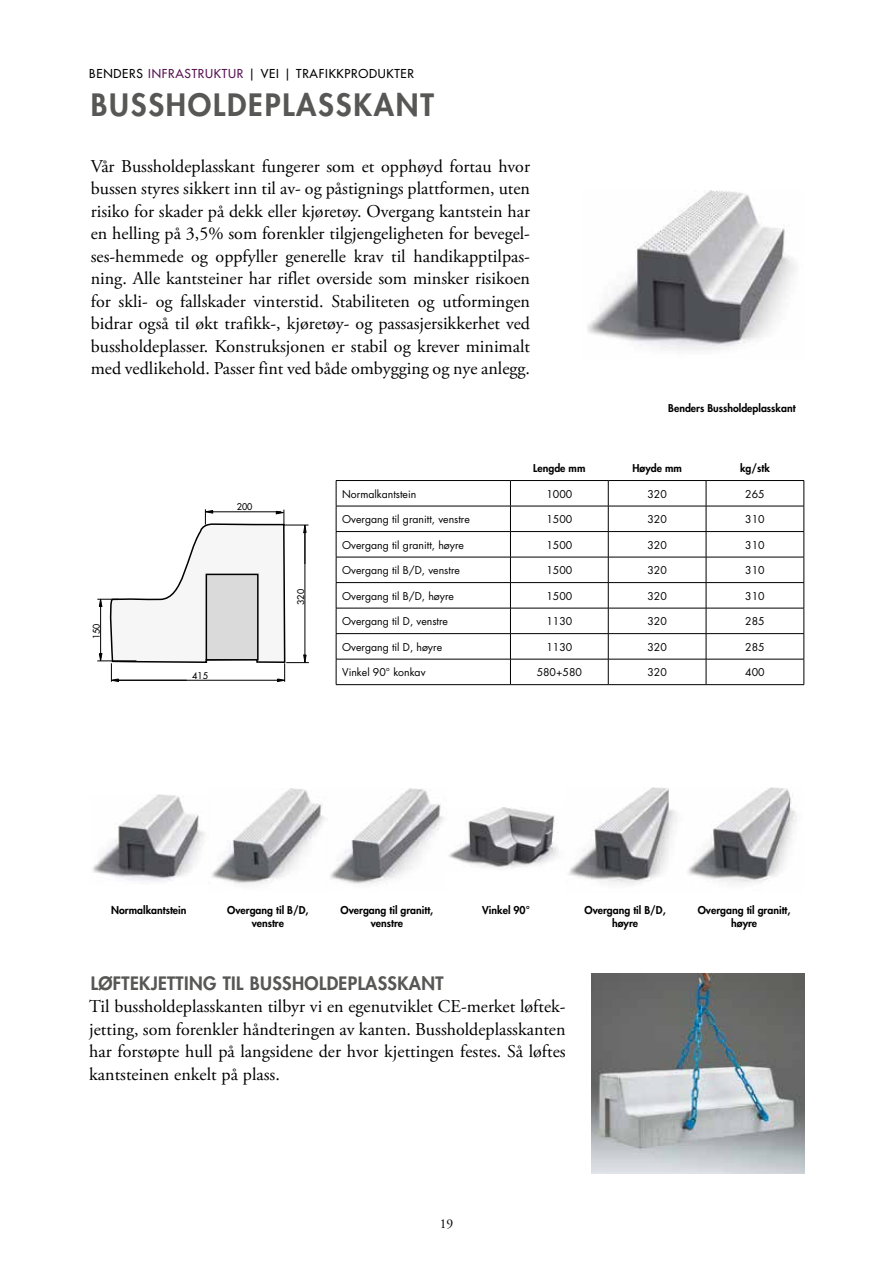
<style>
.page{position:relative;width:893px;height:1263px;background:#fff}
.page>*{position:absolute;margin:0;border:0;box-sizing:border-box;transform-origin:0 0}
.t1{font:800 30px "Futura Std";letter-spacing:.06em;color:#575756}
.t2{font:18px/22.5px "Adobe Garamond Pro";color:#000;text-align:justify}
.t3{font:800 18px "Futura Std";letter-spacing:.02em;color:#575756}
.t4{font:13.5px "Adobe Garamond Pro";color:#000}
.t5{font:500 12px "Futura Std";letter-spacing:.06em;color:#000}
.t6{font:10.5px "Futura Std";color:#000}
.t7{font:800 10.5px/12.6px "Futura Std";color:#000;text-align:center}
.t8{font:500 9px "Futura Std";color:#000}
.s1{color:#571252}
</style>
<div class="page">
<img style="left:587px;top:190px;width:209px;height:160px">
<hr style="left:336px;top:480px;width:174px;height:1px;background:#000">
<hr style="left:510px;top:480px;width:98px;height:1px;background:#000">
<hr style="left:608px;top:480px;width:98px;height:1px;background:#000">
<hr style="left:706px;top:480px;width:98px;height:1px;background:#000">
<hr style="left:336px;top:506px;width:174px;height:1px;background:#000">
<hr style="left:510px;top:506px;width:98px;height:1px;background:#000">
<hr style="left:608px;top:506px;width:98px;height:1px;background:#000">
<hr style="left:706px;top:506px;width:98px;height:1px;background:#000">
<hr style="left:336px;top:531px;width:174px;height:1px;background:#000">
<hr style="left:510px;top:531px;width:98px;height:1px;background:#000">
<hr style="left:608px;top:531px;width:98px;height:1px;background:#000">
<hr style="left:706px;top:531px;width:98px;height:1px;background:#000">
<hr style="left:336px;top:557px;width:174px;height:1px;background:#000">
<hr style="left:510px;top:557px;width:98px;height:1px;background:#000">
<hr style="left:608px;top:557px;width:98px;height:1px;background:#000">
<hr style="left:706px;top:557px;width:98px;height:1px;background:#000">
<hr style="left:336px;top:582px;width:174px;height:1px;background:#000">
<hr style="left:510px;top:582px;width:98px;height:1px;background:#000">
<hr style="left:608px;top:582px;width:98px;height:1px;background:#000">
<hr style="left:706px;top:582px;width:98px;height:1px;background:#000">
<hr style="left:336px;top:608px;width:174px;height:1px;background:#000">
<hr style="left:510px;top:608px;width:98px;height:1px;background:#000">
<hr style="left:608px;top:608px;width:98px;height:1px;background:#000">
<hr style="left:706px;top:608px;width:98px;height:1px;background:#000">
<hr style="left:336px;top:633px;width:174px;height:1px;background:#000">
<hr style="left:510px;top:633px;width:98px;height:1px;background:#000">
<hr style="left:608px;top:633px;width:98px;height:1px;background:#000">
<hr style="left:706px;top:633px;width:98px;height:1px;background:#000">
<hr style="left:336px;top:659px;width:174px;height:1px;background:#000">
<svg style="left:336px;top:481px;width:1px;height:203px"></svg>
<hr style="left:510px;top:659px;width:98px;height:1px;background:#000">
<svg style="left:510px;top:481px;width:1px;height:203px"></svg>
<hr style="left:608px;top:659px;width:98px;height:1px;background:#000">
<svg style="left:608px;top:481px;width:1px;height:203px"></svg>
<hr style="left:706px;top:659px;width:98px;height:1px;background:#000">
<svg style="left:706px;top:481px;width:1px;height:203px"></svg>
<svg style="left:804px;top:481px;width:1px;height:203px"></svg>
<hr style="left:336px;top:684px;width:174px;height:1px;background:#000">
<hr style="left:510px;top:684px;width:98px;height:1px;background:#000">
<hr style="left:608px;top:684px;width:98px;height:1px;background:#000">
<hr style="left:706px;top:684px;width:98px;height:1px;background:#000">
<img style="left:92px;top:794px;width:113px;height:88px">
<img style="left:212px;top:788px;width:232px;height:96px">
<img style="left:449px;top:808px;width:109px;height:60px">
<img style="left:568px;top:787px;width:229px;height:98px">
<svg style="left:97px;top:509px;width:212px;height:173px"></svg>
<hr style="left:97px;top:661px;width:39px;height:1px;background:#000">
<img style="left:591px;top:974px;width:213px;height:200px">
<p class="t5" style="left:89px;top:66px;width:326px">BENDERS <span class="s1">INFRASTRUKTUR</span> | VEI | TRAFIKKPRODUKTER</p>
<h1 class="t1" style="left:91px;top:85px;width:345px">BUSSHOLDEPLASSKANT</h1>
<p class="t2" style="left:91px;top:156px;width:441px">Vår Bussholdeplasskant fungerer som et opphøyd fortau hvor bussen styres sikkert inn til av- og påstignings plattformen, uten risiko for skader på dekk eller kjøretøy. Overgang kantstein har en helling på 3,5% som forenkler tilgjengeligheten for bevegel&shy;ses-hemmede og oppfyller generelle krav til handikapptilpas&shy;ning. Alle kantsteiner har riflet overside som minsker risikoen for skli- og fallskader vinterstid. Stabiliteten og utformingen bidrar også til økt trafikk-, kjøretøy- og passasjersikkerhet ved bussholdeplasser. Konstruksjonen er stabil og krever minimalt med vedlikehold. Passer fint ved både ombygging og nye anlegg.</p>
<p class="t7" style="left:668px;top:402px;width:129px">Benders Bussholdeplasskant</p>
<p class="t8" style="left:91px;top:639px;width:17px;rotate:-90deg">150</p>
<p class="t8" style="left:237px;top:501px;width:17px">200</p>
<p class="t8" style="left:192px;top:670px;width:17px">415</p>
<p class="t8" style="left:295px;top:605px;width:17px;rotate:-90deg">320</p>
<p class="t7" style="left:533px;top:462px;width:54px">Lengde mm</p>
<p class="t7" style="left:632px;top:462px;width:51px">Høyde mm</p>
<p class="t7" style="left:740px;top:462px;width:31px">kg/stk</p>
<p class="t6" style="left:342px;top:487px;width:76px">Normalkantstein</p>
<p class="t6" style="left:546px;top:487px;width:27px">1000</p>
<p class="t6" style="left:647px;top:487px;width:21px">320</p>
<p class="t6" style="left:745px;top:487px;width:21px">265</p>
<p class="t6" style="left:342px;top:513px;width:129px">Overgang til granitt, venstre</p>
<p class="t6" style="left:546px;top:513px;width:27px">1500</p>
<p class="t6" style="left:647px;top:513px;width:21px">320</p>
<p class="t6" style="left:745px;top:513px;width:21px">310</p>
<p class="t6" style="left:342px;top:538px;width:123px">Overgang til granitt, høyre</p>
<p class="t6" style="left:546px;top:538px;width:27px">1500</p>
<p class="t6" style="left:647px;top:538px;width:21px">320</p>
<p class="t6" style="left:745px;top:538px;width:21px">310</p>
<p class="t6" style="left:342px;top:564px;width:119px">Overgang til B/D, venstre</p>
<p class="t6" style="left:546px;top:564px;width:27px">1500</p>
<p class="t6" style="left:647px;top:564px;width:21px">320</p>
<p class="t6" style="left:745px;top:564px;width:21px">310</p>
<p class="t6" style="left:342px;top:589px;width:113px">Overgang til B/D, høyre</p>
<p class="t6" style="left:546px;top:589px;width:27px">1500</p>
<p class="t6" style="left:647px;top:589px;width:21px">320</p>
<p class="t6" style="left:745px;top:589px;width:21px">310</p>
<p class="t6" style="left:342px;top:615px;width:107px">Overgang til D, venstre</p>
<p class="t6" style="left:546px;top:615px;width:27px">1130</p>
<p class="t6" style="left:647px;top:615px;width:21px">320</p>
<p class="t6" style="left:745px;top:615px;width:21px">285</p>
<p class="t6" style="left:342px;top:640px;width:102px">Overgang til D, høyre</p>
<p class="t6" style="left:546px;top:640px;width:27px">1130</p>
<p class="t6" style="left:647px;top:640px;width:21px">320</p>
<p class="t6" style="left:745px;top:640px;width:21px">285</p>
<p class="t6" style="left:342px;top:666px;width:85px">Vinkel 90° konkav</p>
<p class="t6" style="left:537px;top:666px;width:47px">580+580</p>
<p class="t6" style="left:647px;top:666px;width:21px">320</p>
<p class="t6" style="left:745px;top:666px;width:21px">400</p>
<p class="t7" style="left:111px;top:904px;width:77px">Normalkantstein</p>
<p class="t7" style="left:227px;top:904px;width:83px">Overgang til B/D, venstre</p>
<p class="t7" style="left:341px;top:904px;width:94px">Overgang til granitt, venstre</p>
<p class="t7" style="left:482px;top:904px;width:49px">Vinkel 90°</p>
<p class="t7" style="left:584px;top:904px;width:83px">Overgang til B/D, høyre</p>
<p class="t7" style="left:698px;top:904px;width:94px">Overgang til granitt, høyre</p>
<p class="t3" style="left:91px;top:972px;width:354px">LØFTEKJETTING TIL BUSSHOLDEPLASSKANT</p>
<p class="t2" style="left:89px;top:996px;width:478px">Til bussholdeplasskanten tilbyr vi en egenutviklet CE-merket løftek&shy;jetting, som forenkler håndteringen av kanten. Bussholdeplasskanten har forstøpte hull på langsidene der hvor kjettingen festes. Så løftes kantsteinen enkelt på plass.</p>
<p class="t4" style="left:440px;top:1216px;width:15px">19</p>
</div>
